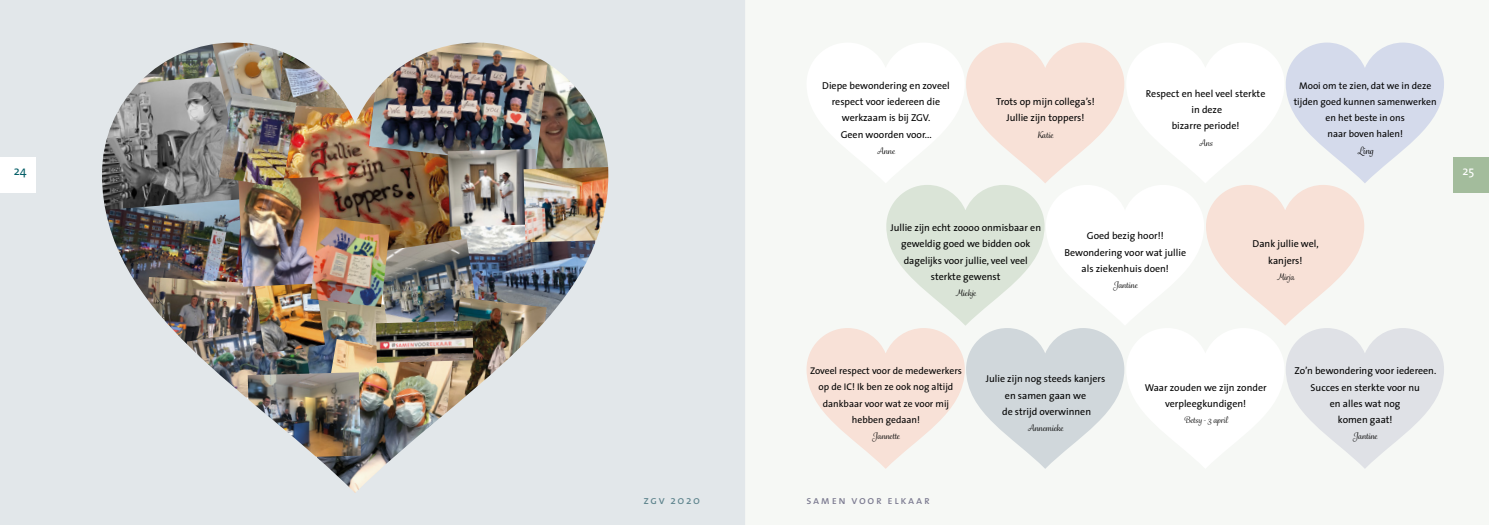
<style>
.page{position:relative;width:1489px;height:525px;background:#fff}
.page>*{position:absolute;margin:0;border:0;box-sizing:border-box;transform-origin:0 0}
.t1{font:12.5px "The Sans";color:#fff}
.t2{font:12.5px "The Sans";color:#045e67}
.t3{font:11.25px "The Sans Caps";letter-spacing:.15em;color:#7c7b91}
.t4{font:11.25px "The Sans";color:#5e848d}
.t5{font:10px/16.2px "The Sans";color:#000;text-align:center}
.t6{font:9.75px/16.2px "The Sans";color:#000;text-align:center}
.t7{font:9.75px "Grafolita Script";color:#000}
.t8{font:8.75px "Grafolita Script";color:#000}
.s1{font-family:"The Sans Caps"}
</style>
<div class="page">
<div style="left:745px;top:0;width:743px;height:524px;background:#f6f8f5"></div>
<svg style="left:806px;top:43px;width:637px;height:425px"></svg>
<img style="left:0;top:0;width:745px;height:524px">
<img style="left:253px;top:286px;width:72px;height:67px">
<img style="left:238px;top:177px;width:85px;height:109px">
<img style="left:219px;top:92px;width:77px;height:96px">
<img style="left:310px;top:217px;width:80px;height:90px">
<img style="left:376px;top:320px;width:97px;height:42px">
<div style="left:1453px;top:157px;width:35px;height:36px;background:#a3bc9c"></div>
<div style="left:0;top:157px;width:35px;height:36px;background:#fff"></div>
<p class="t2" style="left:14px;top:160px;width:14px">24</p>
<p class="t4" style="left:643px;top:490px;width:58px"><span class="s1">zgv</span> 2020</p>
<p class="t5" style="left:822px;top:77px;width:129px">Diepe bewondering en zoveel respect voor iedereen die werkzaam is bij ZGV.<br>Geen woorden voor...</p>
<p class="t8" style="left:877px;top:145px;width:19px">Anne</p>
<p class="t5" style="left:996px;top:93px;width:100px">Trots op mijn collega’s!<br>Jullie zijn toppers!</p>
<p class="t8" style="left:1037px;top:129px;width:17px">Katie</p>
<p class="t5" style="left:1145px;top:85px;width:121px">Respect en heel veel sterkte in deze<br>bizarre periode!</p>
<p class="t8" style="left:1198px;top:137px;width:15px">Ans</p>
<p class="t6" style="left:1293px;top:77px;width:144px">Mooi om te zien, dat we in deze tijden goed kunnen samenwerken en het beste in ons<br>naar boven halen!</p>
<p class="t7" style="left:1357px;top:144px;width:18px">Ling</p>
<p class="t5" style="left:890px;top:219px;width:152px">Jullie zijn echt zoooo onmisbaar en geweldig goed we bidden ook dagelijks voor jullie, veel veel sterkte gewenst</p>
<p class="t8" style="left:955px;top:287px;width:22px">Miekje</p>
<p class="t5" style="left:1064px;top:227px;width:123px">Goed bezig hoor!!<br>Bewondering voor wat jullie als ziekenhuis doen!</p>
<p class="t8" style="left:1112px;top:279px;width:26px">Jantine</p>
<p class="t5" style="left:1252px;top:235px;width:68px">Dank jullie wel, kanjers!</p>
<p class="t8" style="left:1276px;top:271px;width:19px">Mirja</p>
<p class="t6" style="left:810px;top:362px;width:153px">Zoveel respect voor de medewerkers op de IC! Ik ben ze ook nog altijd dankbaar voor wat ze voor mij hebben gedaan!</p>
<p class="t8" style="left:872px;top:430px;width:29px">Jannette</p>
<p class="t3" style="left:788px;top:490px;width:125px">samen voor elkaar</p>
<p class="t3" style="left:806px;top:490px;width:125px">samen voor elkaar</p>
<p class="t5" style="left:985px;top:370px;width:121px">Julie zijn nog steeds kanjers en samen gaan we<br>de strijd overwinnen</p>
<p class="t8" style="left:1027px;top:422px;width:37px">Annemieke</p>
<p class="t5" style="left:1144px;top:378px;width:123px">Waar zouden we zijn zonder verpleegkundigen!</p>
<p class="t8" style="left:1183px;top:414px;width:45px">Betsy - 3 april</p>
<p class="t5" style="left:1294px;top:362px;width:143px">Zo’n bewondering voor iedereen.<br>Succes en sterkte voor nu<br>en alles wat nog<br>komen gaat!</p>
<p class="t8" style="left:1352px;top:430px;width:26px">Jantine</p>
<p class="t1" style="left:1462px;top:160px;width:13px">25</p>
</div>
